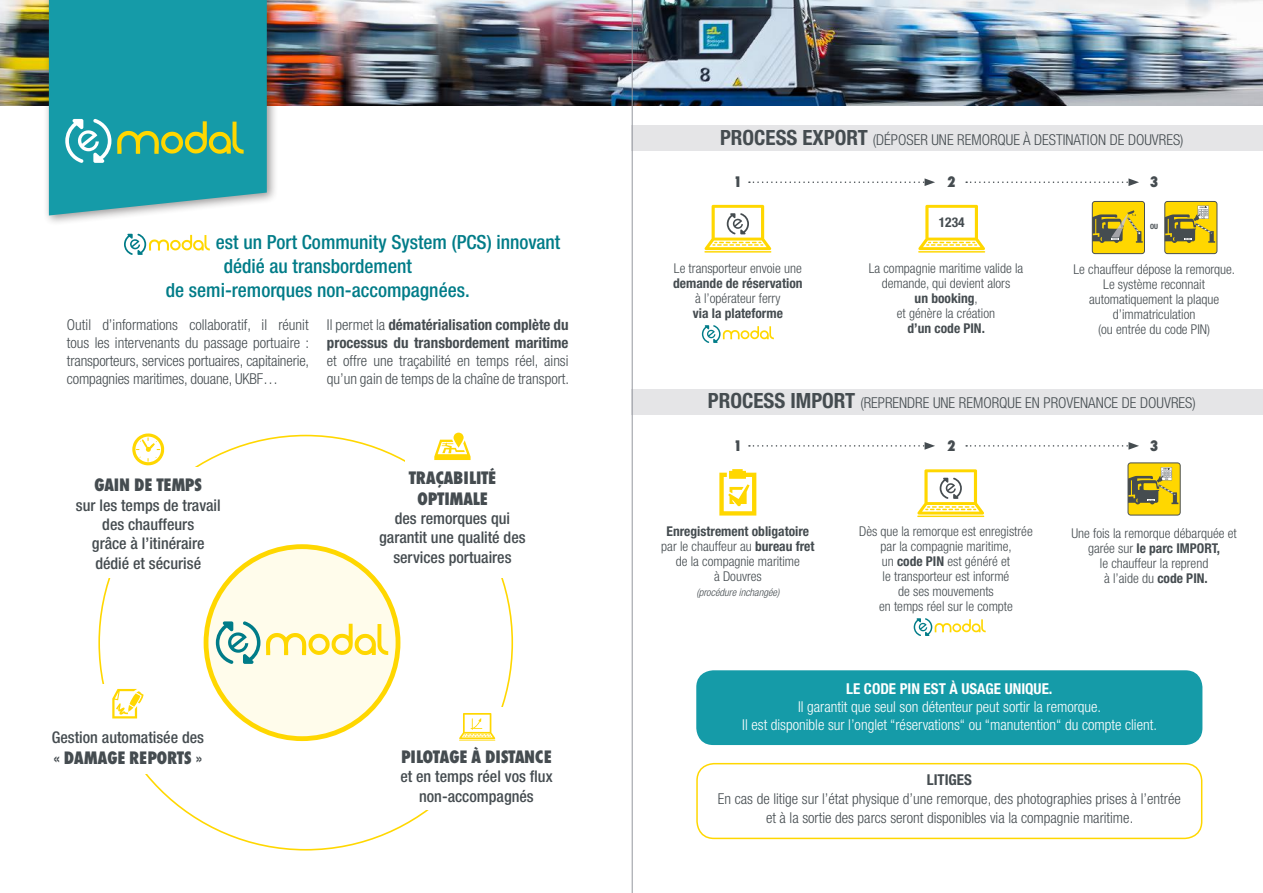
<style>
.page{position:relative;width:1263px;height:893px;background:#fff}
.page>*{position:absolute;margin:0;border:0;box-sizing:border-box;transform-origin:0 0}
.t1{font:500 condensed 19.5px "Helvetica Neue LT Std";color:#007c88}
.t2{font:800 17.7px/21.3px "Futura Condensed BQ";color:#454c50;text-align:center}
.t3{font:800 17.7px "Futura Condensed BQ";letter-spacing:.02em;color:#454c50}
.t4{font:500 condensed 16.05px/19.4px "Helvetica Neue LT Std";color:#454c50;text-align:center}
.t5{font:300 condensed 15px/18px "Helvetica Neue LT Std";color:#454c50;text-align:center}
.t6{font:300 condensed 15px/18px "Helvetica Neue LT Std";color:#fff;text-align:center}
.t7{font:700 condensed 15px/18px "Helvetica Neue LT Std";color:#454c50}
.t8{font:700 condensed 15px "Helvetica Neue LT Std";color:#fff}
.t9{font:800 15px "Futura Condensed BQ";color:#454c50}
.t10{font:300 condensed 13.5px/15px "Helvetica Neue LT Std";color:#454c50;text-align:center}
.t11{font:700 condensed 13.5px "Helvetica Neue LT Std";color:#454c50}
.t12{font:italic 300 condensed 10.5px "Helvetica Neue LT Std";color:#454c50}
.t13{font:700 condensed 7.2px "Helvetica Neue LT Std";color:#454c50}
.s1{font-weight:300}
.s2{font-family:"Helvetica Neue LT Std";font-weight:500;font-stretch:condensed;font-size:16.05px}
.s3{font-weight:700;font-size:21px}
.s4{font-weight:700}
</style>
<div class="page">
<div style="left:696px;top:763px;width:506px;height:76px;border:2px solid #ffd700;border-radius:17px"></div>
<img style="left:0;top:0;width:1263px;height:106px">
<div style="left:43px;top:0;width:235px;height:226px;background:#241f1f;opacity:.45"></div>
<div style="left:49px;top:0;width:218px;height:215px;background:#159ba8"></div>
<svg style="left:117px;top:121px;width:127px;height:33px;background:#5dad73"></svg>
<svg style="left:65px;top:119px;width:46px;height:44px"></svg>
<svg style="left:124px;top:234px;width:86px;height:21px"></svg>
<div style="left:206px;top:547px;width:192px;height:192px;background:#fffceb;border-radius:50%"></div>
<div style="left:204px;top:544px;width:196px;height:197px;border:5px solid #ffd700;border-radius:50%"></div>
<svg style="left:266px;top:624px;width:122px;height:31px"></svg>
<svg style="left:216px;top:621px;width:44px;height:43px"></svg>
<svg style="left:132px;top:433px;width:32px;height:33px"></svg>
<svg style="left:112px;top:689px;width:32px;height:29px"></svg>
<svg style="left:434px;top:433px;width:37px;height:27px"></svg>
<hr style="left:459px;top:740px;width:36px;height:1px;background:#ffd700">
<svg style="left:459px;top:713px;width:36px;height:26px"></svg>
<div style="left:631px;top:125px;width:632px;height:26px;background:#e5e5e7"></div>
<div style="left:631px;top:389px;width:632px;height:26px;background:#e5e5e7"></div>
<div style="left:696px;top:670px;width:506px;height:75px;background:#159ba8;border-radius:17px"></div>
<svg style="left:749px;top:178px;width:186px;height:8px"></svg>
<svg style="left:749px;top:442px;width:186px;height:8px"></svg>
<svg style="left:966px;top:178px;width:173px;height:8px"></svg>
<svg style="left:966px;top:442px;width:173px;height:8px"></svg>
<hr style="left:704px;top:251px;width:67px;height:2px;background:#ffd700">
<svg style="left:704px;top:205px;width:67px;height:45px"></svg>
<svg style="left:918px;top:205px;width:67px;height:45px"></svg>
<hr style="left:918px;top:251px;width:67px;height:2px;background:#ffd700">
<svg style="left:1092px;top:201px;width:53px;height:53px;background:#c7ae20"></svg>
<svg style="left:1164px;top:201px;width:53px;height:53px;background:#c2ac26"></svg>
<svg style="left:719px;top:469px;width:37px;height:47px"></svg>
<svg style="left:702px;top:325px;width:72px;height:18px"></svg>
<svg style="left:914px;top:618px;width:72px;height:18px"></svg>
<hr style="left:917px;top:516px;width:67px;height:1px;background:#ffd700">
<svg style="left:917px;top:469px;width:67px;height:46px"></svg>
<svg style="left:1127px;top:462px;width:54px;height:54px;background:#c3ad2c"></svg>
<hr style="left:632px;top:0;width:1px;height:893px;background:#94979f">
<h1 class="t1" style="left:216px;top:230px;width:346px">est un Port Community System (PCS) innovant</h1>
<h1 class="t1" style="left:224px;top:254px;width:190px">dédié au transbordement</h1>
<h1 class="t1" style="left:166px;top:278px;width:305px">de semi-remorques non-accompagnées.</h1>
<p class="t5" style="left:67px;top:316px;width:244px;text-align:justify">Outil d’informations collaboratif, il réunit tous les intervenants du passage portuaire : transporteurs, services portuaires, capitainerie, compagnies maritimes, douane, UKBF…</p>
<p class="t7" style="left:327px;top:316px;width:243px"><span class="s1">Il permet la</span> dématérialisation complète du processus du transbordement maritime</p>
<p class="t5" style="left:327px;top:352px;width:244px;text-align:left">et offre une traçabilité en temps réel, ainsi qu’un gain de temps de la chaîne de transport.</p>
<h2 class="t2" style="left:95px;top:475px;width:109px">GAIN DE TEMPS</h2>
<p class="t4" style="left:76px;top:495px;width:146px">sur les temps de travail des chauffeurs<br>grâce à l’itinéraire dédié et sécurisé</p>
<p class="t4" style="left:52px;top:727px;width:154px">Gestion automatisée des</p>
<h2 class="t3" style="left:53px;top:747px;width:150px"><span class="s2">«</span> DAMAGE REPORTS <span class="s2">»</span></h2>
<h2 class="t2" style="left:409px;top:467px;width:89px">TRAÇABILITÉ<br>OPTIMALE</h2>
<p class="t4" style="left:379px;top:509px;width:148px">des remorques qui garantit une qualité des services portuaires</p>
<h2 class="t2" style="left:401px;top:747px;width:152px">PILOTAGE À DISTANCE</h2>
<p class="t4" style="left:400px;top:767px;width:154px">et en temps réel vos flux non-accompagnés</p>
<p class="t5" style="left:720px;top:130px;width:465px"><span class="s3">PROCESS EXPORT</span> (DÉPOSER UNE REMORQUE À DESTINATION DE DOUVRES)</p>
<p class="t9" style="left:734px;top:173px;width:10px">1</p>
<p class="t10" style="left:674px;top:260px;width:129px">Le transporteur envoie une</p>
<p class="t11" style="left:673px;top:275px;width:131px">demande de réservation</p>
<p class="t10" style="left:695px;top:290px;width:87px">à l’opérateur ferry</p>
<p class="t11" style="left:693px;top:305px;width:92px">via la plateforme</p>
<p class="t9" style="left:948px;top:173px;width:10px">2</p>
<p class="t11" style="left:939px;top:214px;width:27px">1234</p>
<p class="t10" style="left:869px;top:260px;width:156px">La compagnie maritime valide la demande, qui devient alors<br><span class="s4">un booking</span>,<br>et génère la création</p>
<p class="t11" style="left:907px;top:320px;width:79px">d’un code PIN.</p>
<p class="t9" style="left:1150px;top:173px;width:10px">3</p>
<p class="t13" style="left:1150px;top:222px;width:9px">OU</p>
<p class="t10" style="left:1073px;top:261px;width:163px">Le chauffeur dépose la remorque.<br>Le système reconnait automatiquement la plaque d’immatriculation<br>(ou entrée du code PIN)</p>
<p class="t5" style="left:708px;top:394px;width:489px"><span class="s3">PROCESS IMPORT</span> (REPRENDRE UNE REMORQUE EN PROVENANCE DE DOUVRES)</p>
<p class="t9" style="left:734px;top:437px;width:10px">1</p>
<p class="t10" style="left:661px;top:524px;width:155px"><span class="s4">Enregistrement obligatoire </span>par le chauffeur au <span class="s4">bureau fret </span>de la compagnie maritime<br>à Douvres</p>
<p class="t12" style="left:696px;top:587px;width:84px">(procédure inchangée)</p>
<p class="t9" style="left:948px;top:437px;width:10px">2</p>
<p class="t10" style="left:859px;top:524px;width:175px">Dès que la remorque est enregistrée par la compagnie maritime,<br>un <span class="s4">code PIN</span> est généré et<br>le transporteur est informé<br>de ses mouvements<br>en temps réel sur le compte</p>
<p class="t9" style="left:1150px;top:437px;width:10px">3</p>
<p class="t10" style="left:1071px;top:525px;width:167px">Une fois la remorque débarquée et garée sur <span class="s4">le parc IMPORT,<br></span>le chauffeur la reprend<br>à l’aide du <span class="s4">code PIN.</span></p>
<p class="t8" style="left:846px;top:680px;width:208px">LE CODE PIN EST À USAGE UNIQUE.</p>
<p class="t6" style="left:742px;top:698px;width:416px">Il garantit que seul son détenteur peut sortir la remorque.<br>Il est disponible sur l’onglet “réservations“ ou “manutention“ du compte client.</p>
<p class="t7" style="left:927px;top:771px;width:47px">LITIGES</p>
<p class="t5" style="left:718px;top:789px;width:464px;line-height:18.8px">En cas de litige sur l’état physique d’une remorque, des photographies prises à l’entrée et à la sortie des parcs seront disponibles via la compagnie maritime.</p>
</div>
